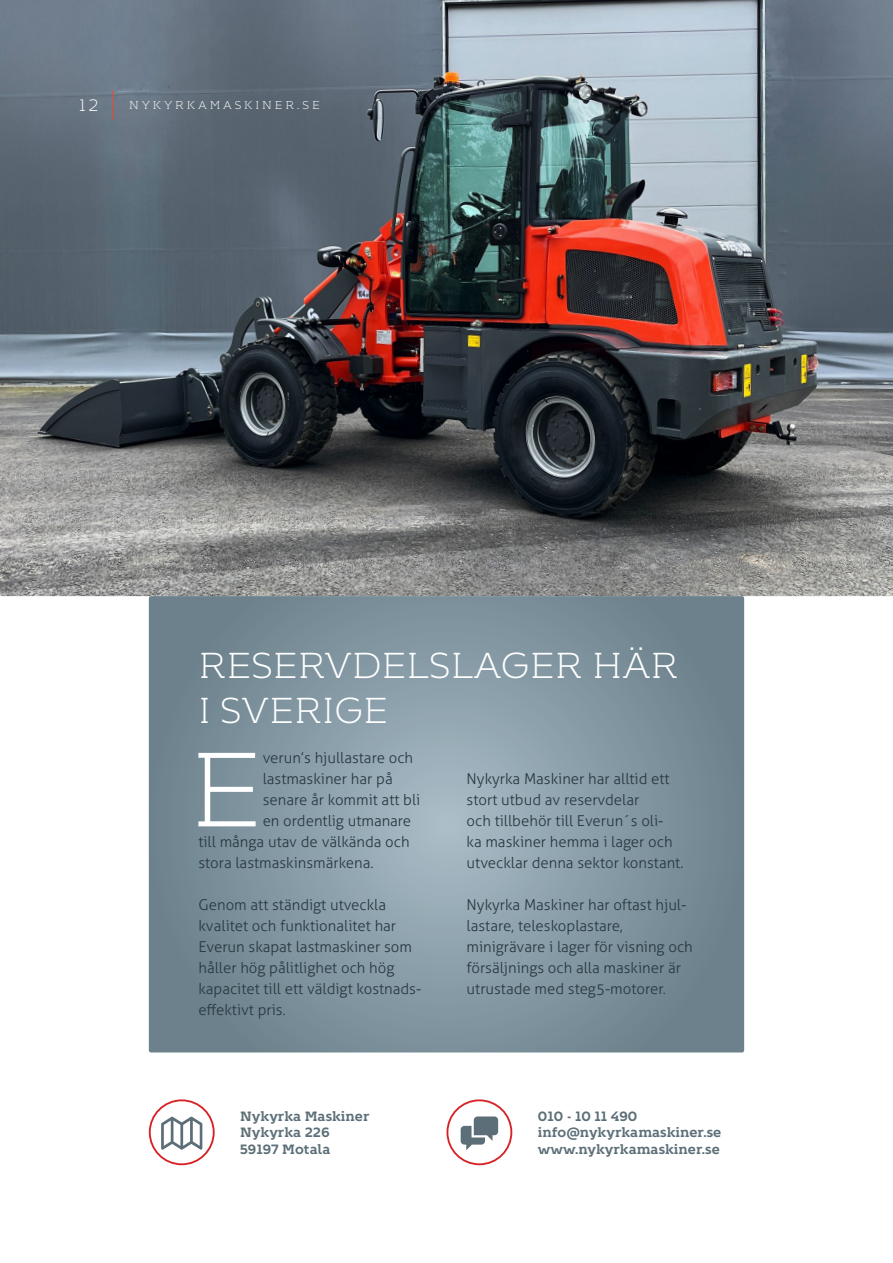
<style>
.page{position:relative;width:893px;height:1263px;background:#fff}
.page>*{position:absolute;margin:0;border:0;box-sizing:border-box;transform-origin:0 0}
.Text_with_Drop_Cap{font:300 105.15px "Kontrapunkt Bob";color:#fff}
.t1{font:82.5px "Entypo";color:#5c6f78}
.t2{font:75px "Entypo";color:#5c6f78}
.t3{font:300 36px/45px "Kontrapunkt Bob";color:#fff}
.Website_address___page_no{font:300 16.5px "Kontrapunkt Bob";color:#fff}
.Text_with_Drop_Cap-2{font:300 15px/21px "Aller";color:#27373f}
.Picture_text{font:700 13.5px/16.5px "Kontrapunkt Bob";color:#5c6f78}
.Website_address_small{font:300 11.25px "Kontrapunkt Bob";letter-spacing:.25em;color:#fff}
</style>
<div class="page">
<img style="left:0;top:0;width:893px;height:596px">
<svg style="left:149px;top:596px;width:595px;height:456px;background:#80949f"></svg>
<svg style="left:113px;top:91px;width:1px;height:29px"></svg>
<div style="left:149px;top:1099px;width:66px;height:66px;border:2px solid #d62327;border-radius:50%"></div>
<div style="left:446px;top:1099px;width:66px;height:66px;border:2px solid #d62327;border-radius:50%"></div>
<p class="Website_address___page_no" style="left:79px;top:97px;width:21px">12</p>
<p class="Website_address_small" style="left:129px;top:99px;width:192px">NYKYRKAMASKINER.SE</p>
<p class="t3" style="left:198px;top:644px;width:481px">RESERVDELSLAGER HÄR<br>I SVERIGE</p>
<p class="Text_with_Drop_Cap" style="left:189px;top:734px;width:75px">E</p>
<p class="Text_with_Drop_Cap-2" style="left:263px;top:747px;width:152px">verun’s hjullastare och</p>
<p class="Text_with_Drop_Cap-2" style="left:263px;top:768px;width:132px">lastmaskiner har på</p>
<p class="Text_with_Drop_Cap-2" style="left:263px;top:789px;width:159px">senare år kommit att bli</p>
<p class="Text_with_Drop_Cap-2" style="left:263px;top:810px;width:150px">en ordentlig utmanare</p>
<p class="Text_with_Drop_Cap-2" style="left:198px;top:831px;width:213px">till många utav de välkända och</p>
<p class="Text_with_Drop_Cap-2" style="left:198px;top:852px;width:177px">stora lastmaskinsmärkena.</p>
<p class="Text_with_Drop_Cap-2" style="left:198px;top:894px;width:224px">Genom att ständigt utveckla kvalitet och funktionalitet har<br>Everun skapat lastmaskiner som håller hög pålitlighet och hög kapacitet till ett väldigt kostnads&shy;effektivt pris.</p>
<p class="Text_with_Drop_Cap-2" style="left:467px;top:768px;width:205px">Nykyrka Maskiner har alltid ett stort utbud av reservdelar</p>
<p class="Text_with_Drop_Cap-2" style="left:467px;top:810px;width:218px">och tillbehör till Everun´s oli-<br>ka maskiner hemma i lager och utvecklar denna sektor konstant.</p>
<p class="Text_with_Drop_Cap-2" style="left:467px;top:894px;width:221px">Nykyrka Maskiner har oftast hjul&shy;lastare, teleskoplastare,</p>
<p class="Text_with_Drop_Cap-2" style="left:467px;top:936px;width:228px">minigrävare i lager för visning och försäljnings och alla maskiner är utrustade med steg5-motorer.</p>
<p class="Picture_text" style="left:240px;top:1108px;width:131px">Nykyrka Maskiner</p>
<p class="Picture_text" style="left:240px;top:1124px;width:92px">Nykyrka 226<br>59197 Motala</p>
<p class="t1" style="left:157px;top:1077px;width:51px">1</p>
<p class="t2" style="left:457px;top:1082px;width:46px">9</p>
<p class="Picture_text" style="left:538px;top:1108px;width:185px">010 - 10 11 490 info@nykyrkamaskiner.se www.nykyrkamaskiner.se</p>
</div>
